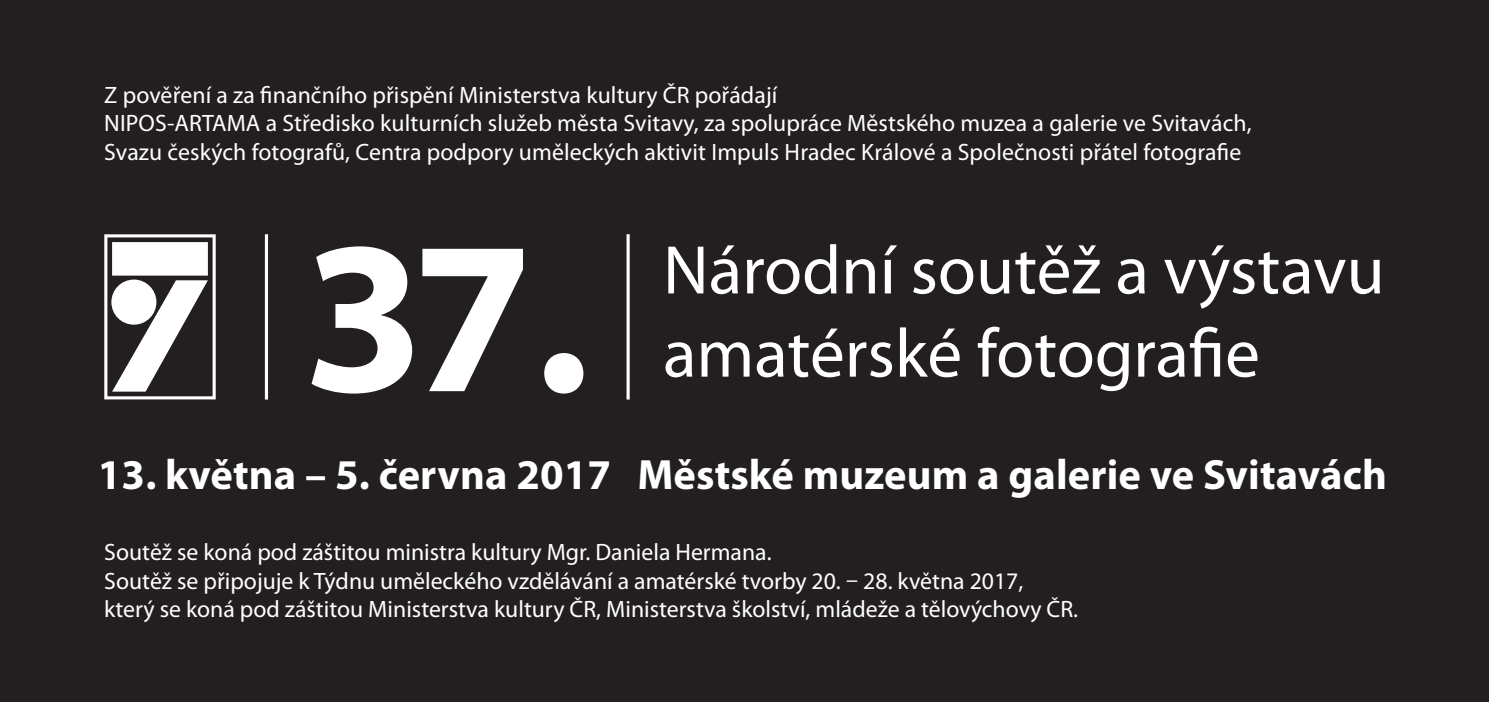
<style>
.page{position:relative;width:1489px;height:702px;background:#fff}
.page>*{position:absolute;margin:0;border:0;box-sizing:border-box;transform-origin:0 0}
.t1{font:700 219px "Myriad Pro";color:#fff}
.t2{font:69.25px/83.2px "Myriad Pro";color:#fff}
.t3{font:700 42.5px "Myriad Pro";letter-spacing:.005em;color:#fff}
.t4{font:23.75px/28.5px "Myriad Pro";color:#fff}
</style>
<div class="page">
<div style="left:0;top:0;width:1488px;height:702px;background:#231f20"></div>
<svg style="left:104px;top:234px;width:112px;height:165px"></svg>
<hr style="left:265px;top:234px;width:3px;height:165px;background:#fff">
<hr style="left:626px;top:234px;width:3px;height:165px;background:#fff">
<p class="t4" style="left:104px;top:81px;width:1148px">Z pověření a za finančního přispění Ministerstva kultury ČR pořádají<br>NIPOS-ARTAMA a Středisko kulturních služeb města Svitavy, za spolupráce Městského muzea a galerie ve Svitavách,<br>Svazu českých fotografů, Centra podpory uměleckých aktivit Impuls Hradec Králové a Společnosti přátel fotografie</p>
<h1 class="t1" style="left:303px;top:194px;width:288px">37.</h1>
<h2 class="t2" style="left:663px;top:230px;width:723px">Národní soutěž a výstavu amatérské fotografie</h2>
<h3 class="t3" style="left:98px;top:451px;width:1290px">13. května – 5. června 2017 Městské muzeum a galerie ve Svitavách</h3>
<p class="t4" style="left:104px;top:538px;width:975px">Soutěž se koná pod záštitou ministra kultury Mgr. Daniela Hermana.<br>Soutěž se připojuje k Týdnu uměleckého vzdělávání a amatérské tvorby 20. – 28. května 2017, který se koná pod záštitou Ministerstva kultury ČR, Ministerstva školství, mládeže a tělovýchovy ČR.</p>
</div>
